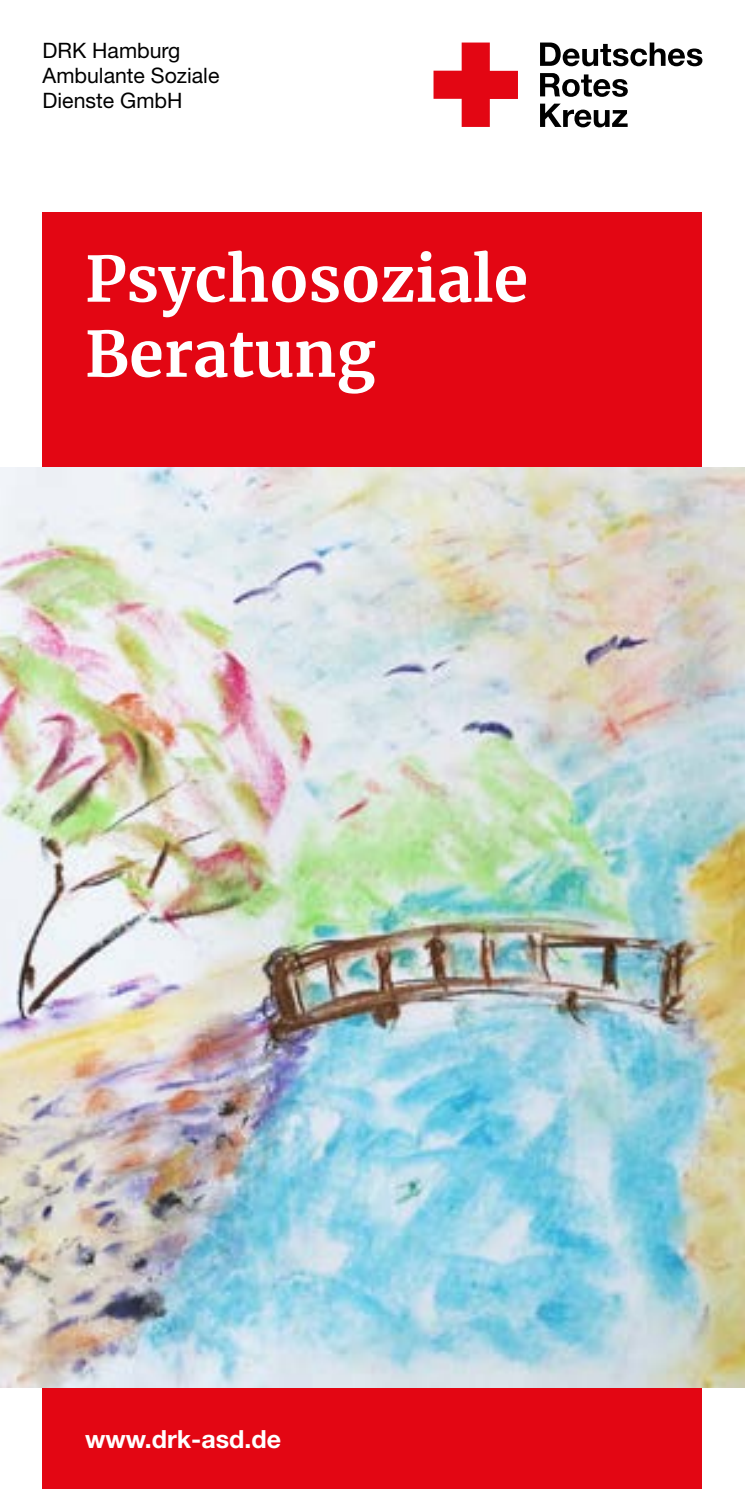
<style>
.page{position:relative;width:745px;height:1489px;background:#fff}
.page>*{position:absolute;margin:0;border:0;box-sizing:border-box;transform-origin:0 0}
.t1{font:700 62.5px/75px "Merriweather";color:#fff}
.t2{font:700 25px "Helvetica Neue LT Pro";color:#fff}
.t3{font:21.25px/25px "Helvetica Neue LT Pro";color:#000}
</style>
<div class="page">
<div style="left:43px;top:213px;width:659px;height:1275px;background:#e30613"></div>
<svg style="left:540px;top:43px;width:162px;height:84px"></svg>
<svg style="left:433px;top:43px;width:84px;height:84px"></svg>
<img style="left:0;top:467px;width:744px;height:920px">
<p class="t3" style="left:43px;top:37px;width:178px">DRK Hamburg<br>Ambulante Soziale<br>Dienste GmbH</p>
<h1 class="t1" style="left:85px;top:240px;width:444px">Psychosoziale<br>Beratung</h1>
<p class="t2" style="left:85px;top:1423px;width:197px">www.drk-asd.de</p>
</div>
